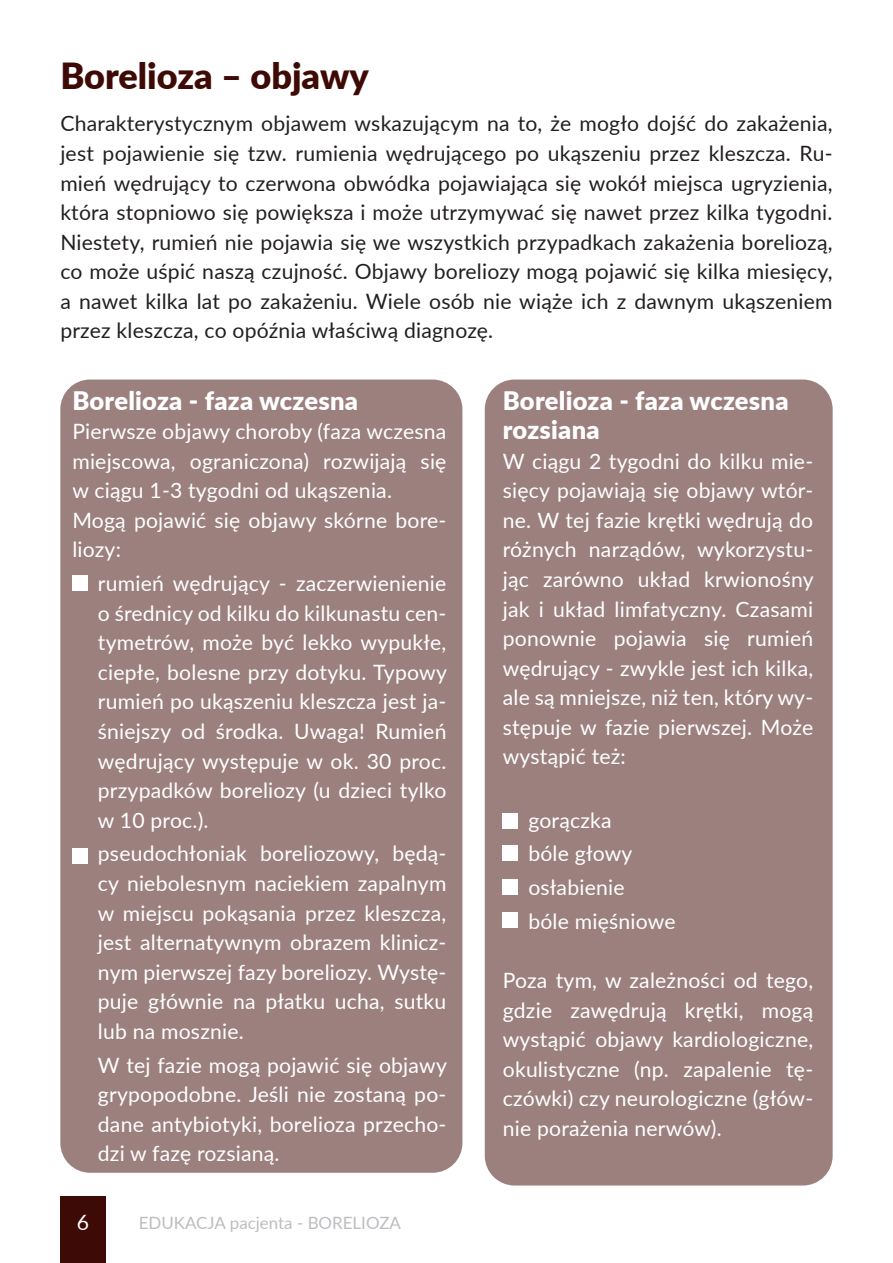
<style>
.page{position:relative;width:893px;height:1263px;background:#fff}
.page>*{position:absolute;margin:0;border:0;box-sizing:border-box;transform-origin:0 0}
.t1{font:900 36px "Lato";color:#3e0a06}
.t2{font:900 25.5px/29.5px "Lato";letter-spacing:.01em;color:#fff}
.t3{font:21.15px/29.5px "Lato";letter-spacing:.01em;color:#fff;text-align:justify}
.t4{font:21.15px/29.5px "Lato";letter-spacing:.01em;color:#231f20;text-align:justify}
.t5{font:16.95px "Lato";color:#bcbdc0}
</style>
<div class="page">
<div style="left:60px;top:1197px;width:46px;height:66px;background:#3e0a06"></div>
<div style="left:485px;top:379px;width:348px;height:806px;background:#9b807e;border-radius:30px"></div>
<div style="left:60px;top:379px;width:402px;height:794px;background:#9b807e;border-radius:30px"></div>
<div style="left:72px;top:575px;width:15px;height:15px;background:#fff"></div>
<div style="left:72px;top:848px;width:15px;height:15px;background:#fff"></div>
<div style="left:503px;top:814px;width:15px;height:15px;background:#fff"></div>
<div style="left:503px;top:845px;width:15px;height:15px;background:#fff"></div>
<div style="left:503px;top:879px;width:15px;height:15px;background:#fff"></div>
<div style="left:503px;top:912px;width:15px;height:15px;background:#fff"></div>
<p class="t1" style="left:60px;top:49px;width:310px">Borelioza – objawy</p>
<p class="t4" style="left:60px;top:108px;width:774px">Charakterystycznym objawem wskazującym na to, że mogło dojść do zakażenia, jest pojawienie się tzw. rumienia wędrującego po ukąszeniu przez kleszcza. Ru&shy;mień wędrujący to czerwona obwódka pojawiająca się wokół miejsca ugryzienia, która stopniowo się powiększa i może utrzymywać się nawet przez kilka tygodni.<br>Niestety, rumień nie pojawia się we wszystkich przypadkach zakażenia boreliozą, co może uśpić naszą czujność. Objawy boreliozy mogą pojawić się kilka miesięcy, a nawet kilka lat po zakażeniu. Wiele osób nie wiąże ich z dawnym ukąszeniem przez kleszcza, co opóźnia właściwą diagnozę.</p>
<p class="t2" style="left:72px;top:384px;width:287px">Borelioza - faza wczesna</p>
<p class="t3" style="left:72px;top:416px;width:376px">Pierwsze objawy choroby (faza wczesna miejscowa, ograniczona) rozwijają się w ciągu 1-3 tygodni od ukąszenia.</p>
<p class="t3" style="left:72px;top:504px;width:376px">Mogą pojawić się objawy skórne bore&shy;liozy:</p>
<p class="t3" style="left:98px;top:568px;width:350px">rumień wędrujący - zaczerwienienie o średnicy od kilku do kilkunastu cen&shy;tymetrów, może być lekko wypukłe, ciepłe, bolesne przy dotyku. Typowy rumień po ukąszeniu kleszcza jest ja&shy;śniejszy od środka. Uwaga! Rumień wędrujący występuje w ok. 30 proc. przypadków boreliozy (u dzieci tylko w 10 proc.).</p>
<p class="t3" style="left:98px;top:838px;width:350px">pseudochłoniak boreliozowy, będą&shy;cy niebolesnym naciekiem zapalnym w miejscu pokąsania przez kleszcza, jest alternatywnym obrazem klinicz&shy;nym pierwszej fazy boreliozy. Wystę&shy;puje głównie na płatku ucha, sutku lub na mosznie.</p>
<p class="t3" style="left:98px;top:1049px;width:351px">W tej fazie mogą pojawić się objawy grypopodobne. Jeśli nie zostaną po&shy;dane antybiotyki, borelioza przecho&shy;dzi w fazę rozsianą.</p>
<p class="t3" style="left:77px;top:1207px;width:14px">6</p>
<p class="t5" style="left:139px;top:1210px;width:264px">EDUKACJA pacjenta - BORELIOZA</p>
<p class="t2" style="left:503px;top:384px;width:287px">Borelioza - faza wczesna rozsiana</p>
<p class="t3" style="left:503px;top:445px;width:312px">W ciągu 2 tygodni do kilku mie&shy;sięcy pojawiają się objawy wtór&shy;ne. W tej fazie krętki wędrują do różnych narządów, wykorzystu&shy;jąc zarówno układ krwionośny jak i układ limfatyczny. Czasami ponownie pojawia się rumień wędrujący - zwykle jest ich kilka, ale są mniejsze, niż ten, który wy&shy;stępuje w fazie pierwszej. Może wystąpić też:</p>
<p class="t3" style="left:528px;top:804px;width:85px">gorączka</p>
<p class="t3" style="left:528px;top:838px;width:106px">bóle głowy</p>
<p class="t3" style="left:528px;top:872px;width:98px">osłabienie</p>
<p class="t3" style="left:528px;top:906px;width:149px">bóle mięśniowe</p>
<p class="t3" style="left:503px;top:965px;width:312px">Poza tym, w zależności od tego, gdzie zawędrują krętki, mogą wystąpić objawy kardiologiczne, okulistyczne (np. zapalenie tę&shy;czówki) czy neurologiczne (głów&shy;nie porażenia nerwów).</p>
</div>
